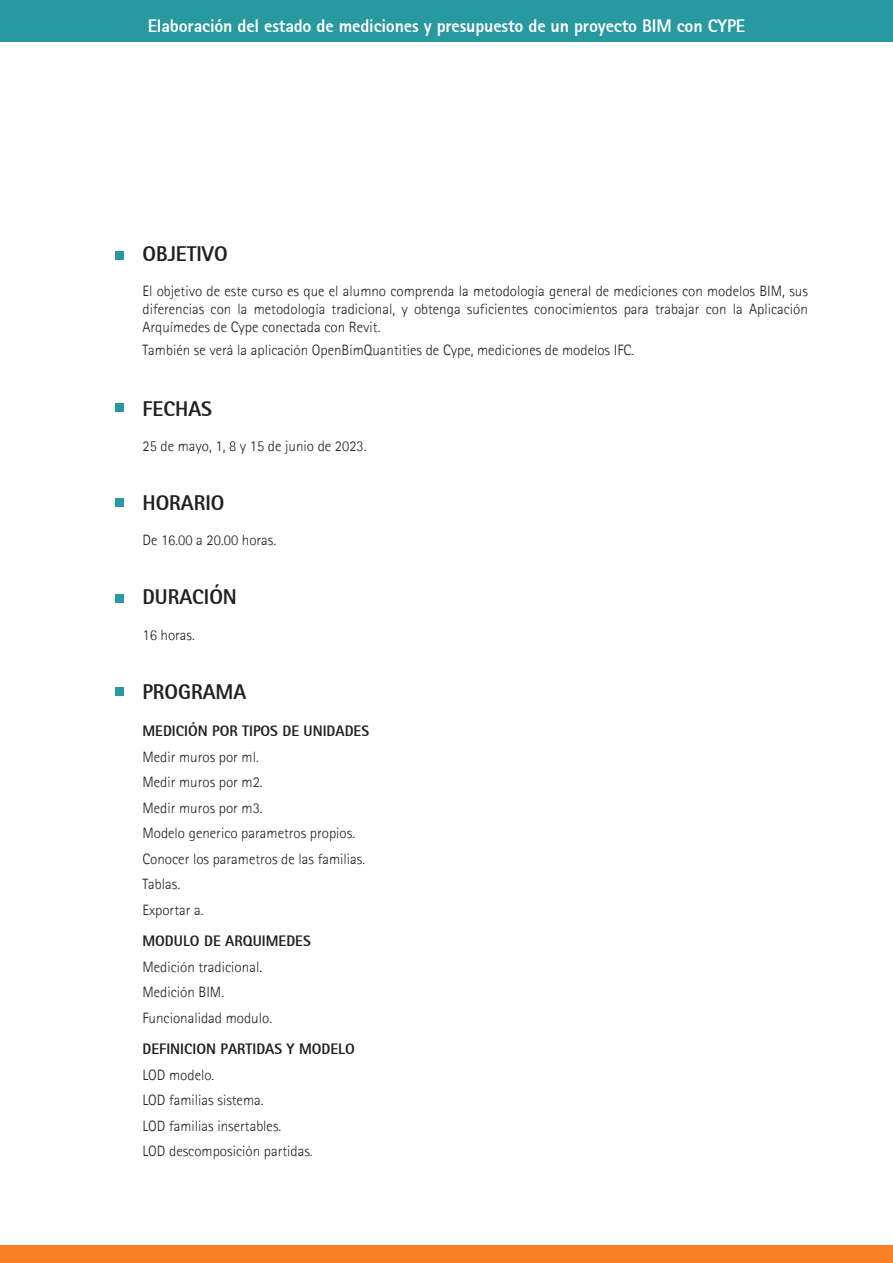
<style>
.page{position:relative;width:893px;height:1263px;background:#fff}
.page>*{position:absolute;margin:0;border:0;box-sizing:border-box;transform-origin:0 0}
.t1{font:800 21px "Agfa Rotis Sans Serif";color:#231f20}
.t2{font:800 18px "Agfa Rotis Sans Serif";letter-spacing:-.01em;color:#fff}
.t3{font:300 15px/25.5px "Agfa Rotis Sans Serif";color:#231f20}
.t4{font:800 15px "Agfa Rotis Sans Serif";color:#231f20}
</style>
<div class="page">
<div style="left:0;top:1246px;width:893px;height:17px;background:#f58025"></div>
<div style="left:115px;top:251px;width:8px;height:8px;background:#27999f"></div>
<div style="left:115px;top:404px;width:8px;height:8px;background:#27999f"></div>
<div style="left:115px;top:499px;width:8px;height:8px;background:#27999f"></div>
<div style="left:115px;top:594px;width:8px;height:9px;background:#27999f"></div>
<div style="left:115px;top:688px;width:8px;height:8px;background:#27999f"></div>
<div style="left:0;top:0;width:893px;height:42px;background:#27999f"></div>
<p class="t2" style="left:148px;top:19px;width:599px">Elaboración del estado de mediciones y presupuesto de un proyecto BIM con CYPE</p>
<h1 class="t1" style="left:142px;top:247px;width:87px">OBJETIVO</h1>
<p class="t3" style="left:142px;top:284px;width:667px;line-height:18px;text-align:justify">El objetivo de este curso es que el alumno comprenda la metodología general de mediciones con modelos BIM, sus diferencias con la metodología tradicional, y obtenga suficientes conocimientos para trabajar con la Aplicación Arquímedes de Cype conectada con Revit.</p>
<p class="t3" style="left:142px;top:338px;width:493px">También se verá la aplicación OpenBimQuantities de Cype, mediciones de modelos IFC.</p>
<h1 class="t1" style="left:142px;top:401px;width:71px">FECHAS</h1>
<p class="t3" style="left:142px;top:435px;width:226px">25 de mayo, 1, 8 y 15 de junio de 2023.</p>
<h1 class="t1" style="left:142px;top:496px;width:84px">HORARIO</h1>
<p class="t3" style="left:142px;top:529px;width:135px">De 16.00 a 20.00 horas.</p>
<h1 class="t1" style="left:142px;top:590px;width:96px">DURACIÓN</h1>
<p class="t3" style="left:142px;top:623px;width:54px">16 horas.</p>
<h1 class="t1" style="left:142px;top:684px;width:105px">PROGRAMA</h1>
<p class="t4" style="left:142px;top:726px;width:228px">MEDICIÓN POR TIPOS DE UNIDADES</p>
<p class="t3" style="left:142px;top:745px;width:224px">Medir muros por ml.<br>Medir muros por m2.<br>Medir muros por m3.<br>Modelo generico parametros propios.<br>Conocer los parametros de las familias.<br>Tablas.<br>Exportar a.</p>
<p class="t4" style="left:142px;top:936px;width:170px">MODULO DE ARQUIMEDES</p>
<p class="t3" style="left:142px;top:955px;width:131px">Medición tradicional.<br>Medición BIM.<br>Funcionalidad modulo.</p>
<p class="t4" style="left:142px;top:1044px;width:214px">DEFINICION PARTIDAS Y MODELO</p>
<p class="t3" style="left:142px;top:1063px;width:172px">LOD modelo.<br>LOD familias sistema.<br>LOD familias insertables.<br>LOD descomposición partidas.</p>
</div>
